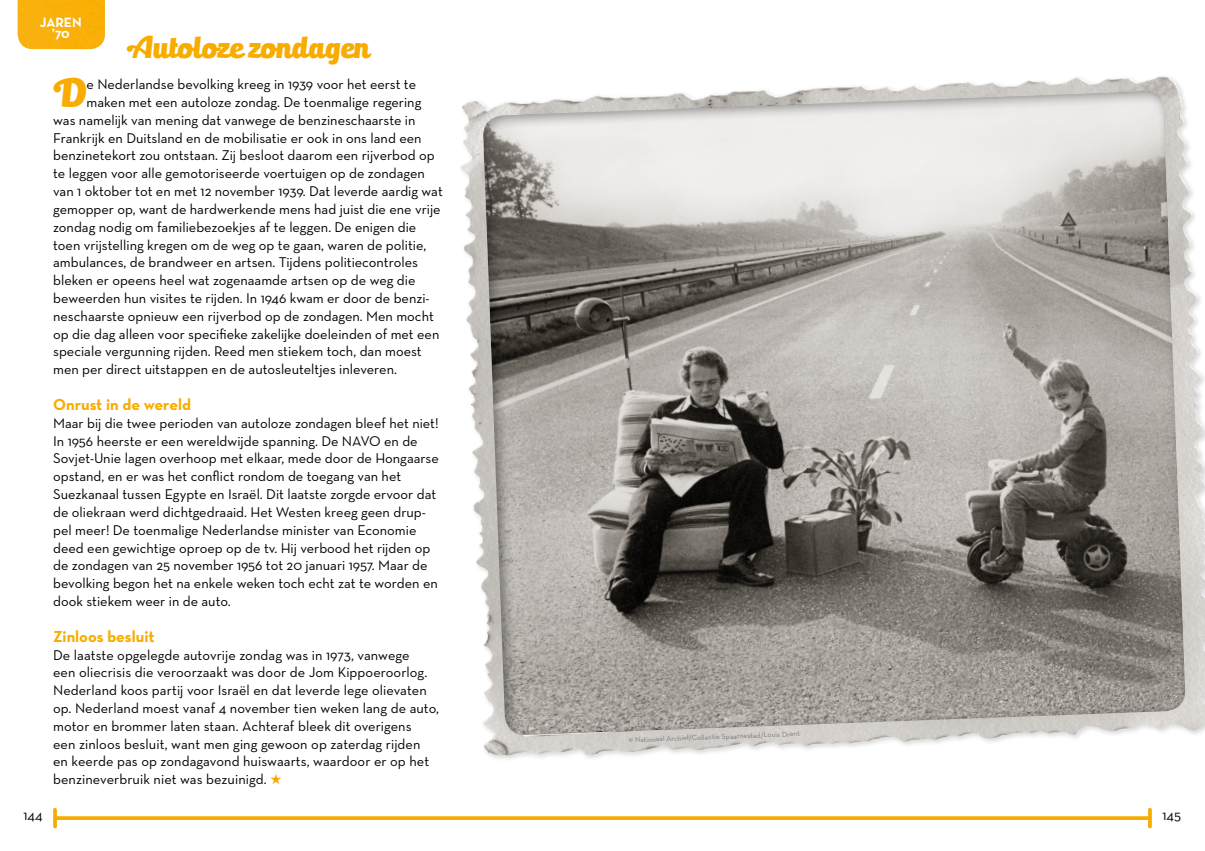
<style>
.page{position:relative;width:1205px;height:851px;background:#fff}
.page>*{position:absolute;margin:0;border:0;box-sizing:border-box;transform-origin:0 0}
.t1{font:28.12px "Bulletto Killa";color:#f8ac00}
.t2{font:700 16.25px "Neutra Text";color:#f8ac00}
.t3{font:14.38px/17.8px "Neutra Text";color:#000}
.t4{font:700 13.75px/11.9px "Neutra Text";color:#fff;text-align:center}
.t5{font:7.5px "Neutra Text";color:#7c7b7b}
.s1{color:#f8ac00}
</style>
<div class="page">
<hr style="left:55px;top:816px;width:1095px;height:3px;background:#f8ac00">
<svg style="left:53px;top:809px;width:4px;height:17px"></svg>
<svg style="left:1148px;top:809px;width:4px;height:17px"></svg>
<div style="left:458px;top:73px;width:747px;height:689px;background:#000;opacity:.15"></div>
<img style="left:667px;top:76px;width:492px;height:14px">
<svg style="left:482px;top:90px;width:706px;height:647px;background:#a39f9a"></svg>
<svg style="left:18px;top:0;width:87px;height:49px;background:#f9b10e"></svg>
<p class="t4" style="left:40px;top:16px;width:43px">JAREN ’70</p>
<h1 class="t1" style="left:154px;top:32px;width:66px">◆▼□●□</h1>
<h1 class="t1" style="left:355px;top:32px;width:17px">■</h1>
<p class="t3" style="left:87px;top:75px;width:331px">e Nederlandse bevolking kreeg in 1939 voor het eerst te</p>
<p class="t3" style="left:87px;top:93px;width:336px">maken met een autoloze zondag. De toenmalige regering</p>
<p class="t3" style="left:53px;top:111px;width:364px">was namelijk van mening dat vanwege de benzineschaarste in</p>
<p class="t3" style="left:53px;top:128px;width:370px">Frankrijk en Duitsland en de mobilisatie er ook in ons land een</p>
<p class="t3" style="left:53px;top:146px;width:383px">benzinetekort zou ontstaan. Zij besloot daarom een rijverbod op</p>
<p class="t3" style="left:53px;top:164px;width:373px">te leggen voor alle gemotoriseerde voertuigen op de zondagen</p>
<p class="t3" style="left:53px;top:182px;width:391px">van 1 oktober tot en met 12 november 1939. Dat leverde aardig wat</p>
<p class="t3" style="left:53px;top:200px;width:389px">gemopper op, want de hardwerkende mens had juist die ene vrije</p>
<p class="t3" style="left:53px;top:218px;width:365px">zondag nodig om familiebezoekjes af te leggen. De enigen die</p>
<p class="t3" style="left:53px;top:235px;width:375px">toen vrijstelling kregen om de weg op te gaan, waren de politie,</p>
<p class="t3" style="left:53px;top:253px;width:366px">ambulances, de brandweer en artsen. Tijdens politiecontroles</p>
<p class="t3" style="left:53px;top:271px;width:364px">bleken er opeens heel wat zogenaamde artsen op de weg die</p>
<p class="t3" style="left:53px;top:289px;width:378px">beweerden hun visites te rijden. In 1946 kwam er door de benzi-</p>
<p class="t3" style="left:53px;top:307px;width:382px">neschaarste opnieuw een rijverbod op de zondagen. Men mocht</p>
<p class="t3" style="left:53px;top:324px;width:388px">op die dag alleen voor specifieke zakelijke doeleinden of met een</p>
<p class="t3" style="left:53px;top:342px;width:370px">speciale vergunning rijden. Reed men stiekem toch, dan moest</p>
<p class="t3" style="left:53px;top:360px;width:345px">men per direct uitstappen en de autosleuteltjes inleveren.</p>
<p class="t2" style="left:53px;top:394px;width:139px">Onrust in de wereld</p>
<p class="t3" style="left:53px;top:413px;width:387px">Maar bij die twee perioden van autoloze zondagen bleef het niet!<br>In 1956 heerste er een wereldwijde spanning. De NAVO en de Sovjet-Unie lagen overhoop met elkaar, mede door de Hongaarse opstand, en er was het conflict rondom de toegang van het Suezkanaal tussen Egypte en Israël. Dit laatste zorgde ervoor dat de oliekraan werd dichtgedraaid. Het Westen kreeg geen drup&shy;pel meer! De toenmalige Nederlandse minister van Economie deed een gewichtige oproep op de tv. Hij verbood het rijden op de zondagen van 25 november 1956 tot 20 januari 1957. Maar de bevolking begon het na enkele weken toch echt zat te worden en dook stiekem weer in de auto.</p>
<p class="t2" style="left:53px;top:626px;width:103px">Zinloos besluit</p>
<p class="t3" style="left:53px;top:645px;width:387px">De laatste opgelegde autovrije zondag was in 1973, vanwege<br>een oliecrisis die veroorzaakt was door de Jom Kippoeroorlog.<br>Nederland koos partij voor Israël en dat leverde lege olievaten op. Nederland moest vanaf 4 november tien weken lang de auto, motor en brommer laten staan. Achteraf bleek dit overigens<br>een zinloos besluit, want men ging gewoon op zaterdag rijden<br>en keerde pas op zondagavond huiswaarts, waardoor er op het benzineverbruik niet was bezuinigd. <span class="s1">★</span></p>
<p class="t5" style="left:629px;top:735px;width:173px;rotate:-2deg">© Nationaal Archief/Collectie Spaarnestad/Louis Drent</p>
<p class="t3" style="left:23px;top:805px;width:21px">144</p>
<p class="t3" style="left:1162px;top:805px;width:20px">145</p>
</div>
